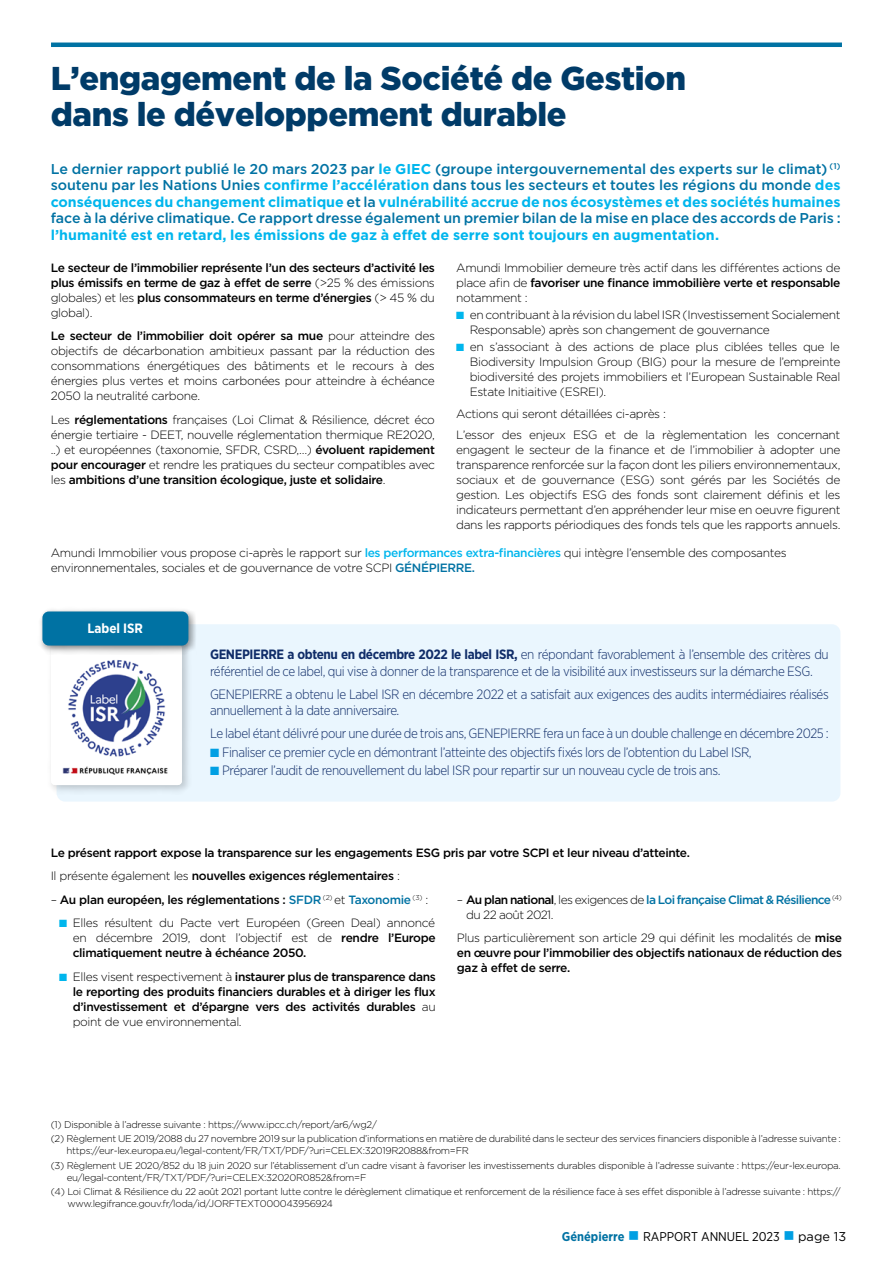
<style>
.page{position:relative;width:893px;height:1263px;background:#fff}
.page>*{position:absolute;margin:0;border:0;box-sizing:border-box;transform-origin:0 0}
.t1{font:900 33px/36px "Gotham";letter-spacing:-.01em;color:#003b68}
.t2{font:500 14.25px/16.5px "Gotham";letter-spacing:-.005em;color:#0072a3;text-align:justify}
.t3{font:700 14.25px "Gotham";color:#00b6ed}
.t4{font:300 13.5px/16.5px "Gotham Narrow";letter-spacing:-.03em;color:#102d69}
.t5{font:700 13.5px "Gotham Narrow";color:#fff}
.t6{font:12.75px "Gotham Narrow";color:#000}
.t7{font:300 12px/15px "Gotham";letter-spacing:-.03em;color:#000;text-align:justify}
.t8{font:500 12px/15px "Gotham";letter-spacing:-.03em;color:#000;text-align:justify}
.t9{font:500 12px/15px "Gotham";letter-spacing:-.05em;color:#0072a3}
.t10{font:300 9.75px/14.1px "Gotham";letter-spacing:-.03em;color:#000}
.s1{font-weight:700;color:#00b6ed}
.s2{font-weight:300}
.s3{font-weight:500}
.s4{color:#00b6ed}
.s5{font-weight:500;color:#00b6ed}
.s6{font-weight:500;color:#0072a3}
.s7{font-weight:700}
.s8{color:#009fe3}
.s9{color:#0072a3}
.s10{font-weight:300;color:#000}
.s11{color:#000}
.s12{font-weight:700;color:#0072a3}
.s13{font-family:"Gotham"}
</style>
<div class="page">
<hr style="left:51px;top:43px;width:791px;height:4px;background:#0072a3">
<div style="left:57px;top:624px;width:783px;height:177px;background:#eaf6fe;border-radius:9px"></div>
<div style="left:47px;top:640px;width:144px;height:155px;background:#000;opacity:.2"></div>
<img style="left:51px;top:655px;width:131px;height:130px">
<div style="left:37px;top:606px;width:160px;height:49px;background:#000;opacity:.5"></div>
<div style="left:42px;top:611px;width:146px;height:34px;background:#0072a3;border-radius:6px"></div>
<h1 class="t1" style="left:51px;top:60px;width:637px">L’engagement de la Société de Gestion dans le développement durable</h1>
<p class="t2" style="left:51px;top:160px;width:791px">Le dernier rapport publié le 20 mars 2023 par <span class="s1">le GIEC</span> (groupe intergouvernemental des experts sur le climat) <sup>(1) </sup>soutenu par les Nations Unies <span class="s1">confirme l’accélération</span> dans tous les secteurs et toutes les régions du monde <span class="s1">des conséquences du changement climatique</span> et la <span class="s1">vulnérabilité accrue de nos écosystèmes et des sociétés humaines </span>face à la dérive climatique. Ce rapport dresse également un premier bilan de la mise en place des accords de Paris :</p>
<p class="t3" style="left:51px;top:225px;width:670px">l’humanité est en retard, les émissions de gaz à effet de serre sont toujours en augmentation.</p>
<p class="t8" style="left:51px;top:260px;width:386px">Le secteur de l’immobilier représente l’un des secteurs d’activité les plus émissifs en terme de gaz à effet de serre <span class="s2">(&gt;25 % des émissions globales) et les</span> plus consommateurs en terme d’énergies <span class="s2">(&gt; 45 % du global).</span></p>
<p class="t7" style="left:51px;top:328px;width:386px"><span class="s3">Le secteur de l’immobilier doit opérer sa mue</span> pour atteindre des objectifs de décarbonation ambitieux passant par la réduction des consommations énergétiques des bâtiments et le recours à des énergies plus vertes et moins carbonées pour atteindre à échéance 2050 la neutralité carbone.</p>
<p class="t7" style="left:51px;top:412px;width:386px">Les <span class="s3">réglementations</span> françaises (Loi Climat &amp; Résilience, décret éco énergie tertiaire - DEET, nouvelle réglementation thermique RE2020, ..) et européennes (taxonomie, SFDR, CSRD,…) <span class="s3">évoluent rapidement pour encourager</span> et rendre les pratiques du secteur compatibles avec les <span class="s3">ambitions d’une transition écologique, juste et solidaire</span>.</p>
<p class="t7" style="left:456px;top:260px;width:386px">Amundi Immobilier demeure très actif dans les différentes actions de place afin de <span class="s3">favoriser une finance immobilière verte et responsable </span>notamment :</p>
<p class="t7" style="left:470px;top:307px;width:372px;text-indent:-14px"><span class="s4">■</span> en contribuant à la révision du label ISR (Investissement Socialement<br>Responsable) après son changement de gouvernance</p>
<p class="t7" style="left:470px;top:339px;width:372px;text-indent:-14px"><span class="s4">■</span> en s’associant à des actions de place plus ciblées telles que le Biodiversity Impulsion Group (BIG) pour la mesure de l’empreinte biodiversité des projets immobiliers et l’European Sustainable Real Estate Initiaitive (ESREI).</p>
<p class="t7" style="left:456px;top:402px;width:386px;line-height:21.5px">Actions qui seront détaillées ci-après :<br>L’essor des enjeux ESG et de la règlementation les concernant</p>
<p class="t7" style="left:456px;top:442px;width:386px">engagent le secteur de la finance et de l’immobilier à adopter une transparence renforcée sur la façon dont les piliers environnementaux, sociaux et de gouvernance (ESG) sont gérés par les Sociétés de gestion. Les objectifs ESG des fonds sont clairement définis et les indicateurs permettant d’en appréhender leur mise en oeuvre figurent dans les rapports périodiques des fonds tels que les rapports annuels.</p>
<p class="t7" style="left:51px;top:545px;width:737px">Amundi Immobilier vous propose ci-après le rapport sur <span class="s5">les performances extra-financières</span> qui intègre l’ensemble des composantes environnementales, sociales et de gouvernance de votre SCPI <span class="s6">GÉNÉPIERRE.</span></p>
<p class="t5" style="left:87px;top:619px;width:57px">Label ISR</p>
<p class="t4" style="left:210px;top:646px;width:620px"><span class="s7">GENEPIERRE a obtenu en décembre 2022 le label ISR,</span> en répondant favorablement à l’ensemble des critères du référentiel de ce label, qui vise à donner de la transparence et de la visibilité aux investisseurs sur la démarche ESG.</p>
<p class="t4" style="left:210px;top:685px;width:620px">GENEPIERRE a obtenu le Label ISR en décembre 2022 et a satisfait aux exigences des audits intermédiaires réalisés annuellement à la date anniversaire.</p>
<p class="t4" style="left:210px;top:725px;width:620px">Le label étant délivré pour une durée de trois ans, GENEPIERRE fera un face à un double challenge en décembre 2025 :</p>
<p class="t4" style="left:210px;top:743px;width:543px"><span class="s8">■</span> Finaliser ce premier cycle en démontrant l’atteinte des objectifs fixés lors de l’obtention du Label ISR,</p>
<p class="t4" style="left:210px;top:762px;width:512px"><span class="s8">■</span> Préparer l’audit de renouvellement du label ISR pour repartir sur un nouveau cycle de trois ans.</p>
<p class="t8" style="left:51px;top:840px;width:641px;line-height:23.5px">Le présent rapport expose la transparence sur les engagements ESG pris par votre SCPI et leur niveau d’atteinte.<br><span class="s2">Il présente également les</span> nouvelles exigences réglementaires <span class="s2">:</span></p>
<p class="t8" style="left:51px;top:892px;width:379px"><span class="s2">–</span> Au plan européen, les réglementations : <span class="s9">SFDR</span> <sup>(2)</sup> <span class="s2">et</span> <span class="s9">Taxonomie</span> <sup>(3)</sup> <span class="s2">:</span></p>
<p class="t7" style="left:73px;top:915px;width:364px;text-indent:-14px"><span class="s4">■</span> Elles résultent du Pacte vert Européen (Green Deal) annoncé en décembre 2019, dont l’objectif est de <span class="s3">rendre l’Europe climatiquement neutre à échéance 2050.</span></p>
<p class="t8" style="left:73px;top:969px;width:365px;text-indent:-14px"><span class="s4">■</span> <span class="s2">Elles visent respectivement à</span> instaurer plus de transparence dans le reporting des produits financiers durables et à diriger les flux d’investissement et d’épargne vers des activités durables <span class="s2">au point de vue environnemental.</span></p>
<p class="t9" style="left:466px;top:892px;width:377px;text-indent:-9px"><span class="s10">–</span> <span class="s11">Au plan national</span><span class="s10">, les exigences de</span> la Loi française Climat &amp; Résilience <sup>(4) </sup><span class="s10">du 22 août 2021.</span></p>
<p class="t8" style="left:457px;top:930px;width:386px"><span class="s2">Plus particulièrement son article 29 qui définit les modalités de</span> mise en œuvre pour l’immobilier des objectifs nationaux de réduction des gaz à effet de serre.</p>
<p class="t10" style="left:51px;top:1117px;width:792px">(1) Disponible à l’adresse suivante : https://www.ipcc.ch/report/ar6/wg2/<br>(2) Règlement UE 2019/2088 du 27 novembre 2019 sur la publication d’informations en matière de durabilité dans le secteur des services financiers disponible à l’adresse suivante :</p>
<p class="t10" style="left:51px;top:1144px;width:791px;text-indent:16px">https://eur-lex.europa.eu/legal-content/FR/TXT/PDF/?uri=CELEX:32019R2088&amp;from=FR<br>(3) Règlement UE 2020/852 du 18 juin 2020 sur l’établissement d’un cadre visant à favoriser les investissements durables disponible à l’adresse suivante : https://eur-lex.europa.</p>
<p class="t10" style="left:51px;top:1170px;width:791px;text-indent:16px">eu/legal-content/FR/TXT/PDF/?uri=CELEX:32020R0852&amp;from=F<br>(4) Loi Climat &amp; Résilience du 22 août 2021 portant lutte contre le dérèglement climatique et renforcement de la résilience face à ses effet disponible à l’adresse suivante : https://</p>
<p class="t10" style="left:67px;top:1196px;width:267px">www.legifrance.gouv.fr/loda/id/JORFTEXT000043956924</p>
<p class="t6" style="left:562px;top:1228px;width:286px"><span class="s12">Génépierre</span> <span class="s8">■</span> RAPPORT ANNUEL 2023 <span class="s8">■</span> <span class="s13">page 13</span></p>
</div>
